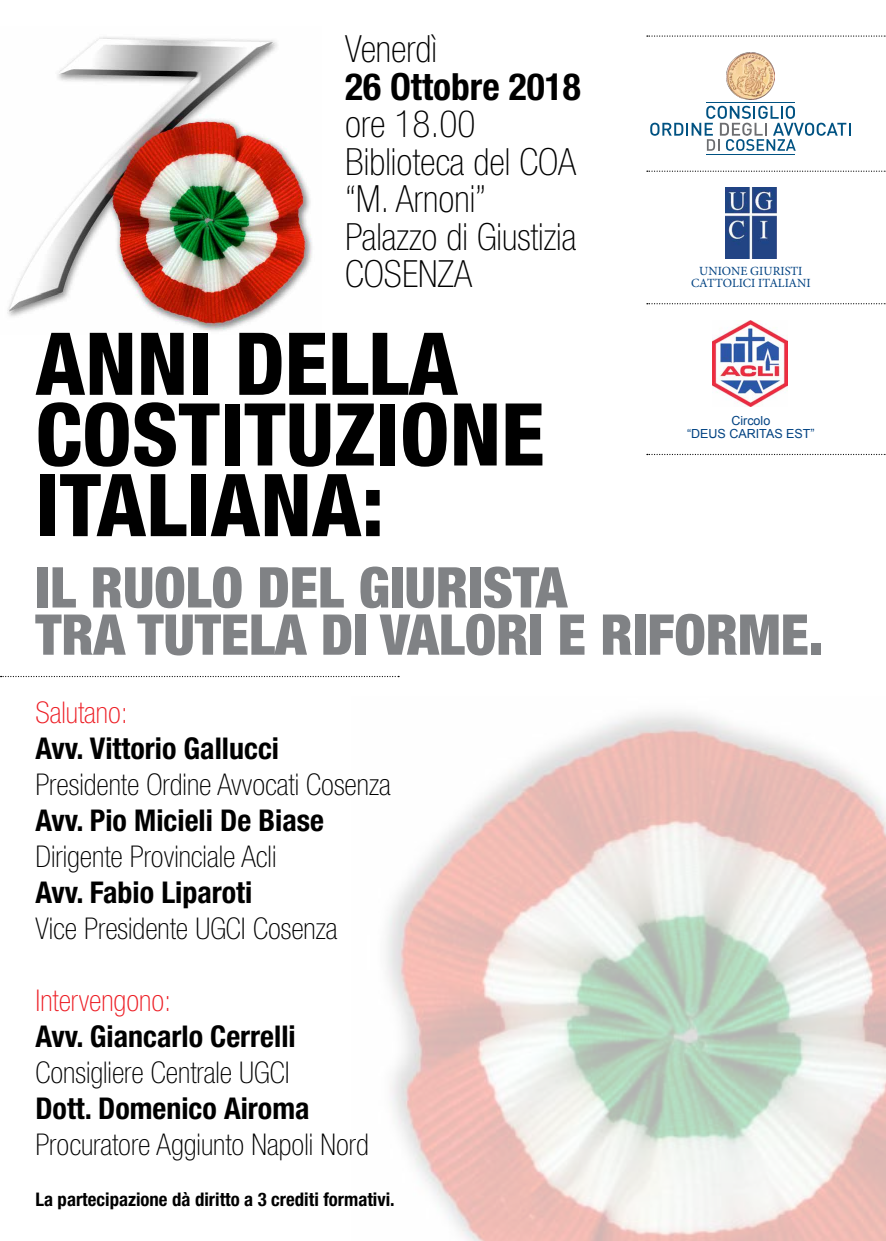
<style>
.page{position:relative;width:886px;height:1241px;background:#fff}
.page>*{position:absolute;margin:0;border:0;box-sizing:border-box;transform-origin:0 0}
.t1{font:800 condensed 86.75px/70.6px "Helvetica Neue LT Std";color:#000}
.t2{font:900 condensed 56.25px/47.2px "Helvetica Neue LT Std";color:#808285}
.t3{font:100 condensed 37.5px/37.5px "Helvetica Neue LT Std";color:#000}
.t4{font:700 condensed 37.5px "Helvetica Neue LT Std";color:#000}
.t5{font:100 condensed 30px "Helvetica Neue LT Std";color:#000}
.t6{font:700 condensed 30px "Helvetica Neue LT Std";color:#000}
.t7{font:100 condensed 30px "Helvetica Neue LT Std";color:#ed1d24}
.t8{font:700 condensed 18.75px "Helvetica Neue LT Std";color:#000}
.t9{font:12.5px/12.5px "Minion Pro";color:#004282;text-align:center}
.t10{font:12.5px/12.5px "Arial";color:#004282;text-align:center}
</style>
<div class="page">
<hr style="left:706px;top:102px;width:89px;height:1px;background:#005282">
<hr style="left:706px;top:154px;width:89px;height:1px;background:#005282">
<img style="left:727px;top:53px;width:47px;height:46px">
<svg style="left:650px;top:106px;width:200px;height:45px"></svg>
<img style="left:725px;top:188px;width:51px;height:71px">
<img style="left:713px;top:320px;width:75px;height:86px">
<svg style="left:647px;top:170px;width:239px;height:2px"></svg>
<svg style="left:647px;top:35px;width:239px;height:2px"></svg>
<svg style="left:647px;top:303px;width:239px;height:1px"></svg>
<svg style="left:647px;top:454px;width:239px;height:1px"></svg>
<svg style="left:1px;top:675px;width:398px;height:2px"></svg>
<img style="left:386px;top:713px;width:500px;height:527px">
<img style="left:7px;top:37px;width:305px;height:294px">
<p class="t3" style="left:345px;top:30px;width:93px">Venerdì</p>
<p class="t4" style="left:345px;top:64px;width:237px">26 Ottobre 2018</p>
<p class="t3" style="left:345px;top:105px;width:233px">ore 18.00<br>Biblioteca del COA “M. Arnoni”<br>Palazzo di Giustizia<br>COSENZA</p>
<h1 class="t1" style="left:35px;top:327px;width:510px">ANNI DELLA<br>COSTITUZIONE<br>ITALIANA:</h1>
<p class="t9" style="left:691px;top:264px;width:121px">UNIONE GIURISTI<br>CATTOLICI ITALIANI</p>
<p class="t10" style="left:687px;top:414px;width:129px">Circolo<br>“DEUS CARITAS EST”</p>
<h2 class="t2" style="left:35px;top:563px;width:789px">IL RUOLO DEL GIURISTA<br>TRA TUTELA DI VALORI E RIFORME.</h2>
<p class="t7" style="left:35px;top:695px;width:94px">Salutano:</p>
<p class="t6" style="left:35px;top:729px;width:245px">Avv. Vittorio Gallucci</p>
<p class="t5" style="left:35px;top:767px;width:357px">Presidente Ordine Avvocati Cosenza</p>
<p class="t6" style="left:35px;top:801px;width:290px">Avv. Pio Micieli De Biase</p>
<p class="t5" style="left:35px;top:839px;width:243px">Dirigente Provinciale Acli</p>
<p class="t6" style="left:35px;top:873px;width:218px">Avv. Fabio Liparoti</p>
<p class="t5" style="left:35px;top:911px;width:304px">Vice Presidente UGCI Cosenza</p>
<p class="t7" style="left:35px;top:983px;width:137px">Intervengono:</p>
<p class="t6" style="left:35px;top:1017px;width:262px">Avv. Giancarlo Cerrelli</p>
<p class="t5" style="left:35px;top:1055px;width:256px">Consigliere Centrale UGCI</p>
<p class="t6" style="left:35px;top:1089px;width:276px">Dott. Domenico Airoma</p>
<p class="t5" style="left:35px;top:1127px;width:335px">Procuratore Aggiunto Napoli Nord</p>
<p class="t8" style="left:35px;top:1187px;width:361px">La partecipazione dà diritto a 3 crediti formativi.</p>
</div>
